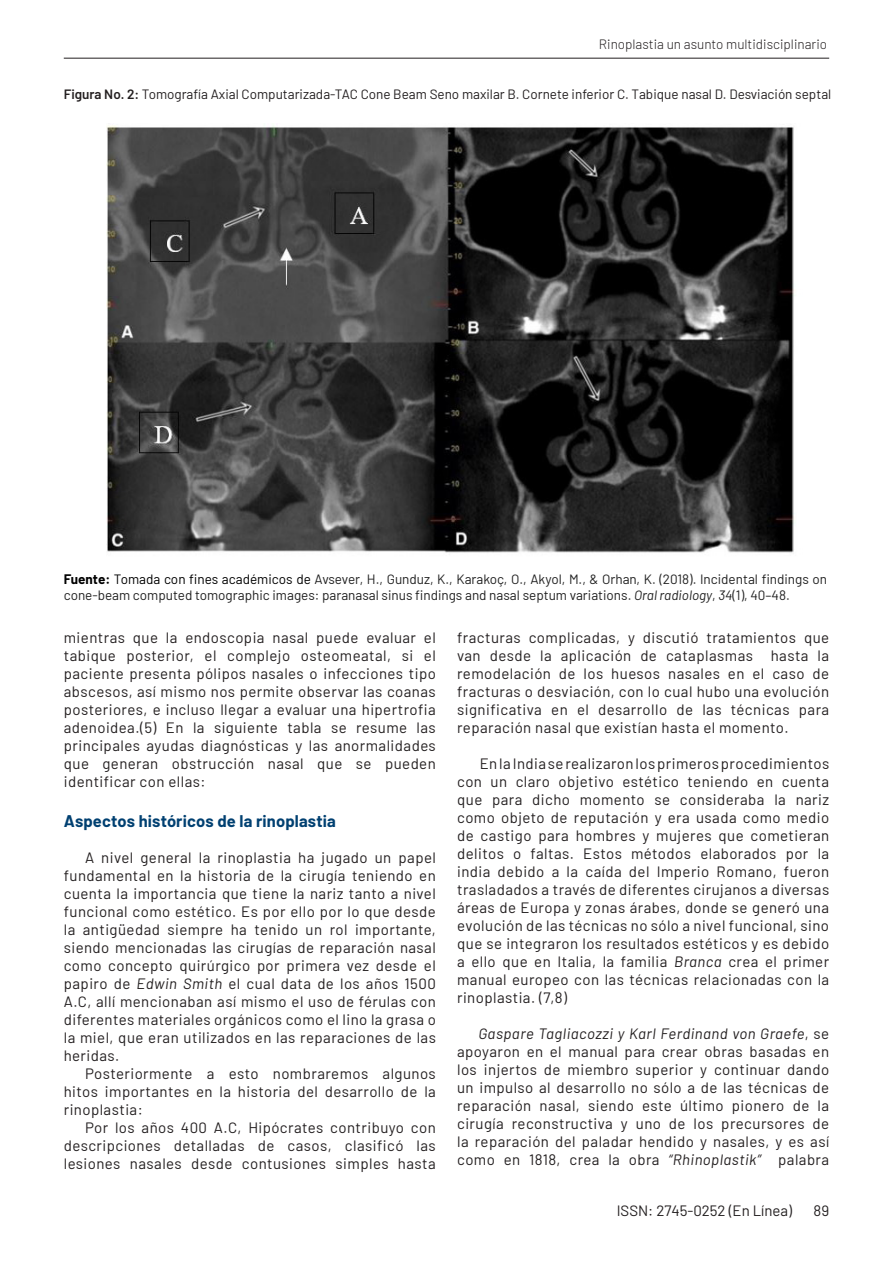
<style>
.page{position:relative;width:893px;height:1263px;background:#fff}
.page>*{position:absolute;margin:0;border:0;box-sizing:border-box;transform-origin:0 0}
.Titulo_primer_nivel{font:700 16.5px "Barlow";letter-spacing:.01em;color:#004071}
.BODY{font:15px/18px "Barlow";letter-spacing:.03em;color:#231f20;text-align:justify}
.BODY-2{font:15px "Barlow";color:#231f20}
.Fuente{font:13.5px/16.2px "Barlow";color:#212121}
.Titulo_de_Figuras{font:13.5px "Barlow";color:#231f20}
.t1{font:300 13.5px "Barlow";color:#231f20}
.s1{font-weight:600}
.s2{font-weight:700;color:#000}
.s3{color:#000}
.s4{font-style:italic}
</style>
<div class="page">
<hr style="left:64px;top:58px;width:765px;height:1px;background:#231f20">
<img style="left:106px;top:125px;width:689px;height:428px">
<p class="t1" style="left:599px;top:34px;width:230px">Rinoplastia un asunto multidisciplinario</p>
<p class="Titulo_de_Figuras" style="left:64px;top:84px;width:769px"><span class="s1">Figura No. 2:</span> Tomografía Axial Computarizada-TAC Cone Beam Seno maxilar B. Cornete inferior C. Tabique nasal D. Desviación septal</p>
<p class="Fuente" style="left:64px;top:570px;width:765px"><span class="s2">Fuente:</span> <span class="s3">Tomada con fines académicos de</span> Avsever, H., Gunduz, K., Karakoç, O., Akyol, M., &amp; Orhan, K. (2018). Incidental findings on cone-beam computed tomographic images: paranasal sinus findings and nasal septum variations. <span class="s4">Oral radiology</span>, <span class="s4">34</span>(1), 40–48.</p>
<p class="BODY" style="left:64px;top:627px;width:374px">mientras que la endoscopia nasal puede evaluar el tabique posterior, el complejo osteomeatal, si el paciente presenta pólipos nasales o infecciones tipo abscesos, así mismo nos permite observar las coanas posteriores, e incluso llegar a evaluar una hipertrofia adenoidea.(5) En la siguiente tabla se resume las principales ayudas diagnósticas y las anormalidades que generan obstrucción nasal que se pueden identificar con ellas:</p>
<p class="Titulo_primer_nivel" style="left:64px;top:808px;width:274px">Aspectos históricos de la rinoplastia</p>
<p class="BODY" style="left:64px;top:847px;width:374px;text-indent:21px">A nivel general la rinoplastia ha jugado un papel fundamental en la historia de la cirugía teniendo en cuenta la importancia que tiene la nariz tanto a nivel funcional como estético. Es por ello por lo que desde la antigüedad siempre ha tenido un rol importante, siendo mencionadas las cirugías de reparación nasal como concepto quirúrgico por primera vez desde el papiro de <span class="s4">Edwin Smith</span> el cual data de los años 1500<br>A.C, allí mencionaban así mismo el uso de férulas con diferentes materiales orgánicos como el lino la grasa o la miel, que eran utilizados en las reparaciones de las heridas.</p>
<p class="BODY" style="left:64px;top:1063px;width:374px;text-indent:21px">Posteriormente a esto nombraremos algunos hitos importantes en la historia del desarrollo de la rinoplastia:</p>
<p class="BODY" style="left:64px;top:1117px;width:374px;text-indent:21px">Por los años 400 A.C, Hipócrates contribuyo con descripciones detalladas de casos, clasificó las lesiones nasales desde contusiones simples hasta</p>
<p class="BODY" style="left:457px;top:627px;width:374px">fracturas complicadas, y discutió tratamientos que van desde la aplicación de cataplasmas hasta la remodelación de los huesos nasales en el caso de fracturas o desviación, con lo cual hubo una evolución significativa en el desarrollo de las técnicas para reparación nasal que existían hasta el momento.</p>
<p class="BODY" style="left:457px;top:753px;width:374px;text-indent:23px">En la India se realizaron los primeros procedimientos con un claro objetivo estético teniendo en cuenta que para dicho momento se consideraba la nariz como objeto de reputación y era usada como medio de castigo para hombres y mujeres que cometieran delitos o faltas. Estos métodos elaborados por la india debido a la caída del Imperio Romano, fueron trasladados a través de diferentes cirujanos a diversas áreas de Europa y zonas árabes, donde se generó una evolución de las técnicas no sólo a nivel funcional, sino que se integraron los resultados estéticos y es debido a ello que en Italia, la familia <span class="s4">Branca</span> crea el primer manual europeo con las técnicas relacionadas con la rinoplastia. (7,8)</p>
<p class="BODY" style="left:457px;top:1023px;width:374px;text-indent:21px"><span class="s4">Gaspare Tagliacozzi y Karl Ferdinand von Graefe</span>, se apoyaron en el manual para crear obras basadas en los injertos de miembro superior y continuar dando un impulso al desarrollo no sólo a de las técnicas de reparación nasal, siendo este último pionero de la cirugía reconstructiva y uno de los precursores de la reparación del paladar hendido y nasales, y es así como en 1818, crea la obra <span class="s4">“Rhinoplastik”</span> palabra</p>
<p class="BODY-2" style="left:617px;top:1200px;width:177px">ISSN: 2745-0252 (En Línea)</p>
<p class="BODY" style="left:814px;top:1200px;width:17px">89</p>
</div>
